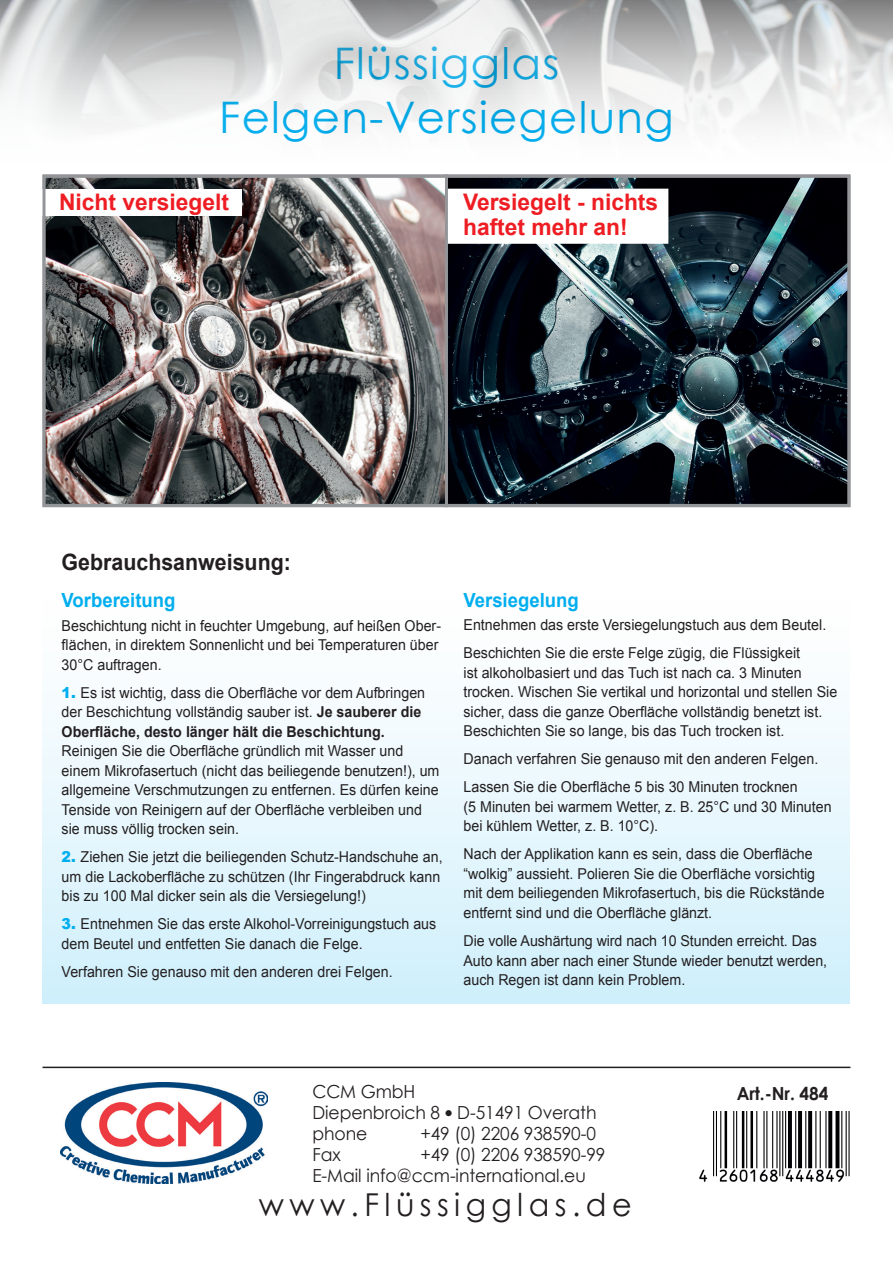
<style>
.page{position:relative;width:893px;height:1263px;background:#fff}
.page>*{position:absolute;margin:0;border:0;box-sizing:border-box;transform-origin:0 0}
.t1{font:43.5px/54px "Century Gothic";letter-spacing:.03em;color:#00aeef;text-align:center}
.t2{font:31.5px "Century Gothic";letter-spacing:.18em;color:#231f20;scale:.96 1}
.t3{font:700 22.8px/24.8px "Arial";color:#ee1d23}
.t4{font:700 22.5px "Arial";color:#231f20;scale:.95 1}
.t5{font:700 19.5px "Arial";color:#00aeef;scale:.95 1}
.t6{font:18px/21px "Century Gothic";letter-spacing:-.005em;color:#231f20;scale:.96 1}
.t7{font:700 18px "Century Gothic";letter-spacing:-.005em;color:#231f20;scale:.96 1}
.t8{font:15px/19.5px "Arial";color:#231f20;scale:.95 1}
.s1{font-weight:900;color:#00aeef}
.s2{font-weight:700}
</style>
<div class="page">
<div style="left:43px;top:579px;width:807px;height:425px;background:linear-gradient(to bottom,#fff,#d0f0fc)"></div>
<img style="left:61px;top:1083px;width:206px;height:101px">
<hr style="left:43px;top:1066px;width:807px;height:2px;background:#231f20">
<img style="left:0;top:0;width:893px;height:178px">
<img style="left:448px;top:179px;width:398px;height:324px">
<img style="left:47px;top:179px;width:397px;height:324px">
<div style="left:43px;top:189px;width:199px;height:27px;background:#fff"></div>
<div style="left:446px;top:189px;width:222px;height:55px;background:#fff"></div>
<hr style="left:445px;top:177px;width:3px;height:329px;background:#939598">
<div style="left:43px;top:175px;width:807px;height:332px;border:3px solid #939598"></div>
<img style="left:700px;top:1111px;width:150px;height:70px">
<h1 class="t1" style="left:219px;top:36px;width:456px">Flüssigglas<br>Felgen-Versiegelung</h1>
<h3 class="t3" style="left:59px;top:191px;width:171px">Nicht versiegelt</h3>
<h3 class="t3" style="left:463px;top:191px;width:197px">Versiegelt - nichts haftet mehr an!</h3>
<h3 class="t4" style="left:62px;top:547px;width:243px">Gebrauchsanweisung:</h3>
<h3 class="t5" style="left:62px;top:587px;width:121px">Vorbereitung</h3>
<p class="t8" style="left:62px;top:616px;width:401px">Beschichtung nicht in feuchter Umgebung, auf heißen Ober&shy;flächen, in direktem Sonnenlicht und bei Temperaturen über<br>30°C auftragen.</p>
<p class="t8" style="left:62px;top:683px;width:384px"><span class="s1">1.</span> Es ist wichtig, dass die Oberfläche vor dem Aufbringen der Beschichtung vollständig sauber ist. <span class="s2">Je sauberer die<br>Oberfläche, desto länger hält die Beschichtung.</span></p>
<p class="t8" style="left:62px;top:741px;width:399px">Reinigen Sie die Oberfläche gründlich mit Wasser und einem Mikrofasertuch (nicht das beiliegende benutzen!), um allgemeine Verschmutzungen zu entfernen. Es dürfen keine Tenside von Reinigern auf der Oberfläche verbleiben und sie muss völlig trocken sein.</p>
<p class="t8" style="left:62px;top:847px;width:403px"><span class="s1">2.</span> Ziehen Sie jetzt die beiliegenden Schutz-Handschuhe an, um die Lackoberfläche zu schützen (Ihr Fingerabdruck kann bis zu 100 Mal dicker sein als die Versiegelung!)</p>
<p class="t8" style="left:62px;top:914px;width:396px"><span class="s1">3.</span> Entnehmen Sie das erste Alkohol-Vorreinigungstuch aus dem Beutel und entfetten Sie danach die Felge.</p>
<p class="t8" style="left:62px;top:962px;width:350px">Verfahren Sie genauso mit den anderen drei Felgen.</p>
<h3 class="t5" style="left:463px;top:587px;width:123px">Versiegelung</h3>
<p class="t8" style="left:463px;top:611px;width:383px;line-height:28px">Entnehmen das erste Versiegelungstuch aus dem Beutel.<br>Beschichten Sie die erste Felge zügig, die Flüssigkeit</p>
<p class="t8" style="left:463px;top:663px;width:395px">ist alkoholbasiert und das Tuch ist nach ca. 3 Minuten trocken. Wischen Sie vertikal und horizontal und stellen Sie sicher, dass die ganze Oberfläche vollständig benetzt ist.<br>Beschichten Sie so lange, bis das Tuch trocken ist.</p>
<p class="t8" style="left:463px;top:745px;width:375px;line-height:28px">Danach verfahren Sie genauso mit den anderen Felgen.<br>Lassen Sie die Oberfläche 5 bis 30 Minuten trocknen</p>
<p class="t8" style="left:463px;top:797px;width:389px">(5 Minuten bei warmem Wetter, z. B. 25°C und 30 Minuten bei kühlem Wetter, z. B. 10°C).</p>
<p class="t8" style="left:463px;top:845px;width:382px">Nach der Applikation kann es sein, dass die Oberfläche “wolkig” aussieht. Polieren Sie die Oberfläche vorsichtig mit dem beiliegenden Mikrofasertuch, bis die Rückstände entfernt sind und die Oberfläche glänzt.</p>
<p class="t8" style="left:463px;top:931px;width:384px">Die volle Aushärtung wird nach 10 Stunden erreicht. Das<br>Auto kann aber nach einer Stunde wieder benutzt werden, auch Regen ist dann kein Problem.</p>
<p class="t6" style="left:312px;top:1080px;width:298px">CCM GmbH<br>Diepenbroich 8 ● D-51491 Overath phone</p>
<p class="t6" style="left:420px;top:1122px;width:184px">+49 (0) 2206 938590-0</p>
<p class="t6" style="left:312px;top:1143px;width:307px;text-indent:108px">+49 (0) 2206 938590-99<br>E-Mail info@ccm-international.eu</p>
<p class="t6" style="left:312px;top:1143px;width:31px">Fax</p>
<h2 class="t2" style="left:259px;top:1182px;width:390px">www.Flüssigglas.de</h2>
<p class="t7" style="left:737px;top:1079px;width:97px">Art.-Nr. 484</p>
</div>
